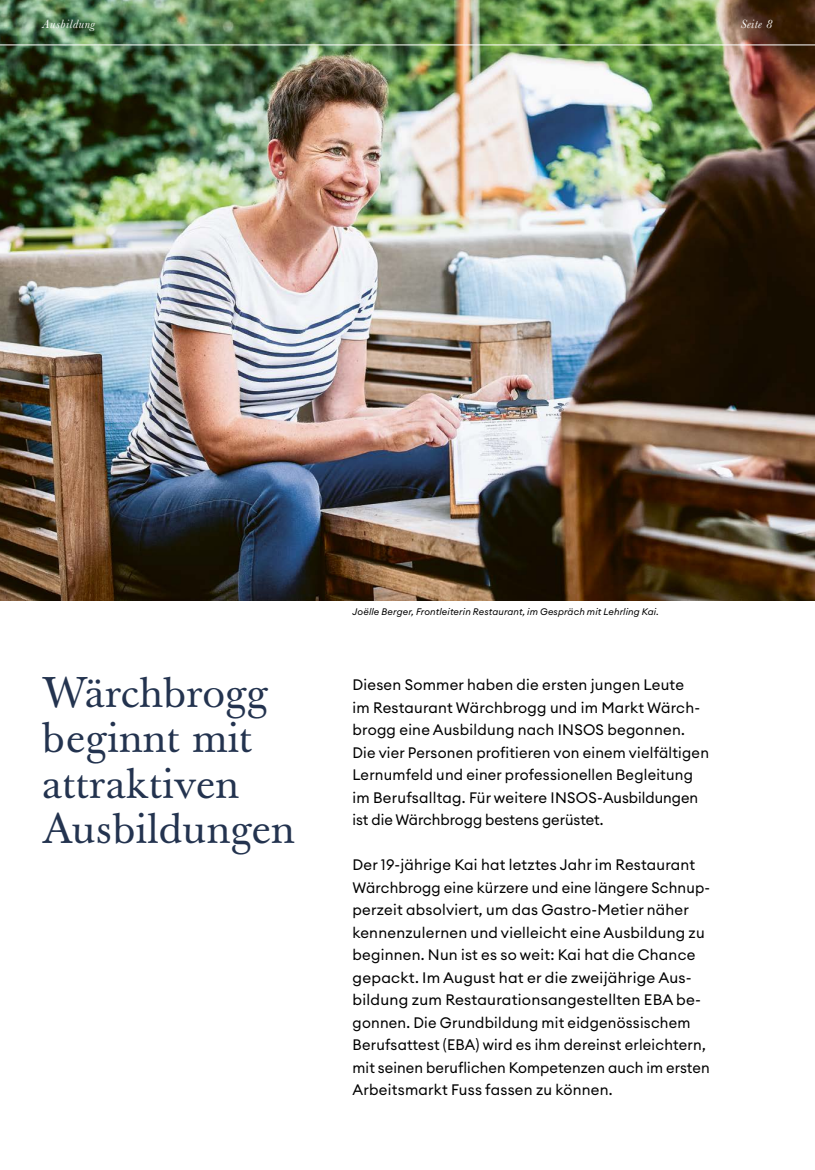
<style>
.page{position:relative;width:815px;height:1170px;background:#fff}
.page>*{position:absolute;margin:0;border:0;box-sizing:border-box;transform-origin:0 0}
.t1{font:42.5px/45px "Baskerville";letter-spacing:.02em;color:#23334f}
.t2{font:15px/22.5px "Euclid Circular A";letter-spacing:.015em;color:#000}
.t3{font:italic 12.5px "Baskerville";letter-spacing:.04em;color:#fff}
.t4{font:italic 9.38px "Euclid Circular A";letter-spacing:.015em;color:#000}
</style>
<div class="page">
<img style="left:0;top:0;width:815px;height:600px">
<hr style="left:0;top:45px;width:815px;height:1px;background:#fff">
<p class="t3" style="left:43px;top:15px;width:54px">Ausbildung</p>
<p class="t3" style="left:741px;top:15px;width:33px">Seite 8</p>
<p class="t4" style="left:353px;top:605px;width:308px">Joëlle Berger, Frontleiterin Restaurant, im Gespräch mit Lehrling Kai.</p>
<h1 class="t1" style="left:43px;top:671px;width:254px">Wärchbrogg beginnt mit attraktiven<br>Ausbildungen</h1>
<p class="t2" style="left:353px;top:673px;width:358px">Diesen Sommer haben die ersten jungen Leute<br>im Restaurant Wärchbrogg und im Markt Wärch&shy;brogg eine Ausbildung nach INSOS begonnen.<br>Die vier Personen profitieren von einem vielfältigen Lernumfeld und einer professionellen Begleitung im Berufsalltag. Für weitere INSOS-Ausbildungen ist die Wärchbrogg bestens gerüstet.</p>
<p class="t2" style="left:353px;top:853px;width:359px">Der 19-jährige Kai hat letztes Jahr im Restaurant Wärchbrogg eine kürzere und eine längere Schnup&shy;perzeit absolviert, um das Gastro-Metier näher kennenzulernen und vielleicht eine Ausbildung zu beginnen. Nun ist es so weit: Kai hat die Chance gepackt. Im August hat er die zweijährige Aus&shy;bildung zum Restaurationsangestellten EBA be&shy;gonnen. Die Grundbildung mit eidgenössischem Berufsattest (EBA) wird es ihm dereinst erleichtern, mit seinen beruflichen Kompetenzen auch im ersten Arbeitsmarkt Fuss fassen zu können.</p>
</div>
